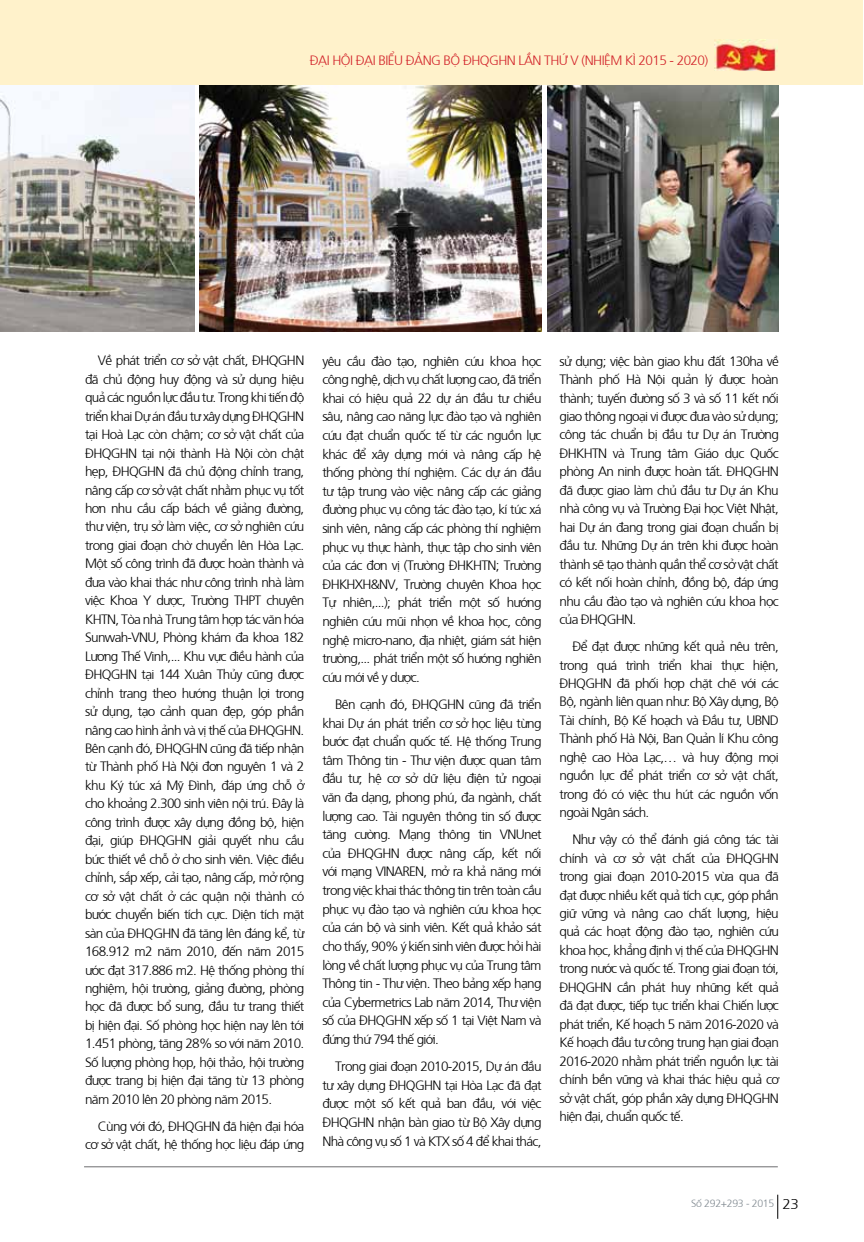
<style>
.page{position:relative;width:864px;height:1242px;background:#fff}
.page>*{position:absolute;margin:0;border:0;box-sizing:border-box;transform-origin:0 0}
.t1{font:300 13.5px/18.5px "Frutiger";letter-spacing:-.05em;color:#000;text-align:justify}
.t2{font:300 13.5px "Frutiger";letter-spacing:-.04em;color:#d2232a}
.t3{font:300 10.5px "Frutiger";letter-spacing:-.03em;color:#828b92}
.s1{font-size:14.25px;color:#000}
</style>
<div class="page">
<hr style="left:84px;top:1166px;width:693px;height:1px;background:#6d6e71">
<svg style="left:777px;top:1194px;width:1px;height:24px"></svg>
<img style="left:0;top:84px;width:195px;height:248px">
<img style="left:199px;top:84px;width:342px;height:248px">
<img style="left:547px;top:84px;width:231px;height:248px">
<div style="left:0;top:0;width:862px;height:84px;background:#fff2cb"></div>
<img style="left:714px;top:39px;width:63px;height:32px">
<p class="t2" style="left:310px;top:51px;width:400px">Đại hội Đại biểu Đảng bộ ĐHQGHN lần th ứ V (nhiệm kì 2015 - 2020)</p>
<p class="t1" style="left:85px;top:350px;width:221px;text-indent:13px">Về phát triển cơ sở vật chất, ĐHQGHN đã chủ động huy động và sử dụng hiệu quả các nguồn lực đầu tư. Trong khi tiến độ triển khai Dự án đầu tư xây dựng ĐHQGHN tại Hoà Lạc còn chậm; cơ sở vật chất của ĐHQGHN tại nội thành Hà Nội còn chật hẹp, ĐHQGHN đã chủ động chỉnh trang, nâng cấp cơ sở vật chất nhằm phục vụ tốt hơn nhu cầu cấp bách về giảng đường, thư viện, trụ sở làm việc, cơ sở nghiên cứu trong giai đoạn chờ chuyển lên Hòa Lạc.<br>Một số công trình đã được hoàn thành và đưa vào khai thác như công trình nhà làm việc Khoa Y dược, Trường THPT chuyên KHTN, Tòa nhà Trung tâm hợp tác văn hóa Sunwah-VNU, Phòng khám đa khoa 182<br>Lương Thế Vinh,... Khu vực điều hành của ĐHQGHN tại 144 Xuân Thủy cũng được chỉnh trang theo hướng thuận lợi trong sử dụng, tạo cảnh quan đẹp, góp phần nâng cao hình ảnh và vị thế của ĐHQGHN.<br>Bên cạnh đó, ĐHQGHN cũng đã tiếp nhận từ Thành phố Hà Nội đơn nguyên 1 và 2 khu Ký túc xá Mỹ Đình, đáp ứng chỗ ở cho khoảng 2.300 sinh viên nội trú. Đây là công trình được xây dựng đồng bộ, hiện đại, giúp ĐHQGHN giải quyết nhu cầu bức thiết về chỗ ở cho sinh viên. Việc điều chỉnh, sắp xếp, cải tạo, nâng cấp, mở rộng cơ sở vật chất ở các quận nội thành có bước chuyển biến tích cực. Diện tích mặt sàn của ĐHQGHN đã tăng lên đáng kể, từ 168.912 m2 năm 2010, đến năm 2015 ước đạt 317.886 m2. Hệ thống phòng thí nghiệm, hội trường, giảng đường, phòng học đã được bổ sung, đầu tư trang thiết bị hiện đại. Số phòng học hiện nay lên tới 1.451 phòng, tăng 28% so với năm 2010.<br>Số lượng phòng họp, hội thảo, hội trường được trang bị hiện đại tăng từ 13 phòng năm 2010 lên 20 phòng năm 2015.</p>
<p class="t1" style="left:85px;top:1116px;width:221px;text-align:right">Cùng với đó, ĐHQGHN đã hiện đại hóa cơ sở vật chất, hệ thống học liệu đáp ứng</p>
<p class="t1" style="left:322px;top:350px;width:221px">yêu cầu đào tạo, nghiên cứu khoa học công nghệ, dịch vụ chất lượng cao, đã triển khai có hiệu quả 22 dự án đầu tư chiều sâu, nâng cao năng lực đào tạo và nghiên cứu đạt chuẩn quốc tế từ các nguồn lực khác để xây dựng mới và nâng cấp hệ thống phòng thí nghiệm. Các dự án đầu tư tập trung vào việc nâng cấp các giảng đường phục vụ công tác đào tạo, kí túc xá sinh viên, nâng cấp các phòng thí nghiệm phục vụ thực hành, thực tập cho sinh viên của các đơn vị (Trường ĐHKHTN; Trường ĐHKHXH&amp;NV, Trường chuyên Khoa học Tự nhiên,...); phát triển một số hướng nghiên cứu mũi nhọn về khoa học, công nghệ micro-nano, địa nhiệt, giám sát hiện trường,... phát triển một số hướng nghiên cứu mới về y dược.</p>
<p class="t1" style="left:322px;top:694px;width:221px;text-indent:13px">Bên cạnh đó, ĐHQGHN cũng đã triển khai Dự án phát triển cơ sở học liệu từng bước đạt chuẩn quốc tế. Hệ thống Trung tâm Thông tin - Thư viện được quan tâm đầu tư; hệ cơ sở dữ liệu điện tử ngoại văn đa dạng, phong phú, đa ngành, chất lượng cao. Tài nguyên thông tin số được tăng cường. Mạng thông tin VNU net của ĐHQGHN được nâng cấp, kết nối với mạng VINAREN, mở ra khả năng mới trong việc khai thác thông tin trên toàn cầu phục vụ đào tạo và nghiên cứu khoa học của cán bộ và sinh viên. Kết quả khảo sát cho thấy, 90% ý kiến sinh viên được hỏi hài lòng về chất lượng phục vụ của Trung tâm Thông tin - Thư viện. Theo bảng xếp hạng của Cybermetrics Lab năm 2014, Thư viện số của ĐHQGHN xếp số 1 tại Việt Nam và đứng thứ 794 thế giới.</p>
<p class="t1" style="left:322px;top:1056px;width:221px;text-indent:13px">Trong giai đoạn 2010-2015, Dự án đầu tư xây dựng ĐHQGHN tại Hòa Lạc đã đạt được một số kết quả ban đầu, với việc ĐHQGHN nhận bàn giao từ Bộ Xây dựng Nhà công vụ số 1 và KTX số 4 để khai thác,</p>
<p class="t1" style="left:559px;top:351px;width:221px">sử dụng; việc bàn giao khu đất 130ha về Thành phố Hà Nội quản lý được hoàn thành; tuyến đường số 3 và số 11 kết nối giao thông ngoại vi được đưa vào sử dụng; công tác chuẩn bị đầu tư Dự án Trường ĐHKHTN và Trung tâm Giáo dục Quốc phòng An ninh được hoàn tất. ĐHQGHN đã được giao làm chủ đầu tư Dự án Khu nhà công vụ và Trường Đại học Việt Nhật, hai Dự án đang trong giai đoạn chuẩn bị đầu tư. Những Dự án trên khi được hoàn thành sẽ tạo thành quần thể cơ sở vật chất có kết nối hoàn chỉnh, đồng bộ, đáp ứng nhu cầu đào tạo và nghiên cứu khoa học của ĐHQGHN.</p>
<p class="t1" style="left:559px;top:636px;width:221px;text-indent:13px">Để đạt được những kết quả nêu trên, trong quá trình triển khai thực hiện, ĐHQGHN đã phối hợp chặt chẽ với các Bộ, ngành liên quan như: Bộ Xây dựng, Bộ Tài chính, Bộ Kế hoạch và Đầu tư, U BND Thành phố Hà Nội, Ban Quản lí Khu công nghệ cao Hòa Lạc,… và huy động mọi nguồn lực để phát triển cơ sở vật chất, trong đó có việc thu hút các nguồn vốn ngoài Ngân sách.</p>
<p class="t1" style="left:559px;top:829px;width:221px;text-indent:13px">Như vậy có thể đánh giá công tác tài chính và cơ sở vật chất của ĐHQGHN trong giai đoạn 2010-2015 vừa qua đã đạt được nhiều kết quả tích cực, góp phần giữ vững và nâng cao chất lượng, hiệu quả các hoạt động đào tạo, nghiên cứu khoa học, khẳng định vị thế của ĐHQGHN trong nước và quốc tế. Trong giai đoạn tới, ĐHQGHN cần phát huy những kết quả đã đạt được, tiếp tục triển khai Chiến lược phát triển, Kế hoạch 5 năm 2016-2020 và Kế hoạch đầu tư công trung hạn giai đoạn 2016-2020 nhằm phát triển nguồn lực tài chính bền vững và khai thác hiệu quả cơ sở vật chất, góp phần xây dựng ĐHQGHN hiện đại, chuẩn quốc tế.</p>
<p class="t3" style="left:691px;top:1195px;width:109px">Số 292+293 - 2015 <span class="s1">23</span></p>
</div>
